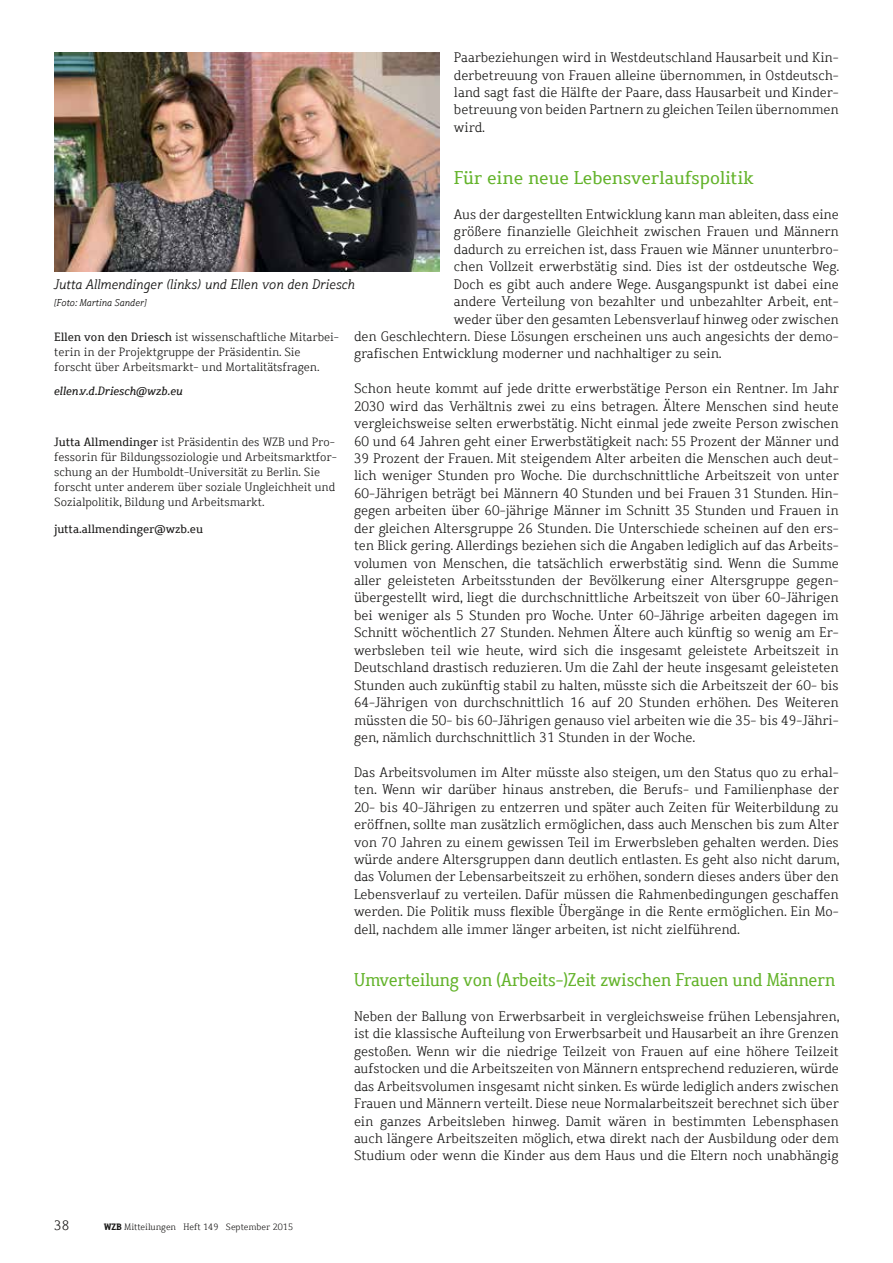
<style>
.page{position:relative;width:893px;height:1263px;background:#fff}
.page>*{position:absolute;margin:0;border:0;box-sizing:border-box;transform-origin:0 0}
.t1{font:18px "Dahrendorf";letter-spacing:-.015em;color:#63b32a;scale:.94 1}
.t2{font:18px "Dahrendorf";letter-spacing:-.015em;color:#63b32a}
.t3{font:300 13.5px/17.4px "Dahrendorf";color:#181716;text-align:justify}
.t4{font:italic 300 13.5px "Dahrendorf";color:#181716}
.t5{font:300 11.7px/15px "Dahrendorf";color:#181716}
.t6{font:11.7px "Dahrendorf";color:#181716}
.t7{font:italic 11.7px "Dahrendorf";color:#181716}
.t8{font:italic 300 9.75px "Dahrendorf";color:#181716}
.t9{font:300 9px "Dahrendorf";color:#181716}
.s1{font-weight:400}
.s2{font-weight:700}
</style>
<div class="page">
<img style="left:54px;top:53px;width:385px;height:218px">
<p class="t3" style="left:454px;top:49px;width:386px">Paarbeziehungen wird in Westdeutschland Hausarbeit und Kin&shy;derbetreuung von Frauen alleine übernommen, in Ostdeutsch&shy;land sagt fast die Hälfte der Paare, dass Hausarbeit und Kinder&shy;betreuung von beiden Partnern zu gleichen Teilen übernommen wird.</p>
<h1 class="t2" style="left:454px;top:166px;width:302px">Für eine neue Lebensverlaufspolitik</h1>
<p class="t3" style="left:454px;top:206px;width:386px">Aus der dargestellten Entwicklung kann man ableiten, dass eine</p>
<p class="t3" style="left:454px;top:223px;width:386px">größere finanzielle Gleichheit zwischen Frauen und Männern</p>
<p class="t3" style="left:454px;top:241px;width:386px">dadurch zu erreichen ist, dass Frauen wie Männer ununterbro-</p>
<p class="t3" style="left:454px;top:258px;width:387px">chen Vollzeit erwerbstätig sind. Dies ist der ostdeutsche Weg.</p>
<p class="t3" style="left:454px;top:276px;width:386px">Doch es gibt auch andere Wege. Ausgangspunkt ist dabei eine</p>
<p class="t3" style="left:454px;top:293px;width:386px">andere Verteilung von bezahlter und unbezahlter Arbeit, ent-</p>
<p class="t3" style="left:454px;top:310px;width:386px">weder über den gesamten Lebensverlauf hinweg oder zwischen</p>
<p class="t3" style="left:354px;top:328px;width:486px">den Geschlechtern. Diese Lösungen erscheinen uns auch angesichts der demo-</p>
<p class="t3" style="left:354px;top:345px;width:369px">grafischen Entwicklung moderner und nachhaltiger zu sein.</p>
<p class="t3" style="left:354px;top:380px;width:486px">Schon heute kommt auf jede dritte erwerbstätige Person ein Rentner. Im Jahr 2030 wird das Verhältnis zwei zu eins betragen. Ältere Menschen sind heute vergleichsweise selten erwerbstätig. Nicht einmal jede zweite Person zwischen 60 und 64 Jahren geht einer Erwerbstätigkeit nach: 55 Prozent der Männer und 39 Prozent der Frauen. Mit steigendem Alter arbeiten die Menschen auch deut&shy;lich weniger Stunden pro Woche. Die durchschnittliche Arbeitszeit von unter 60-Jährigen beträgt bei Männern 40 Stunden und bei Frauen 31 Stunden. Hin&shy;gegen arbeiten über 60-jährige Männer im Schnitt 35 Stunden und Frauen in der gleichen Altersgruppe 26 Stunden. Die Unterschiede scheinen auf den ers&shy;ten Blick gering. Allerdings beziehen sich die Angaben lediglich auf das Arbeits&shy;volumen von Menschen, die tatsächlich erwerbstätig sind. Wenn die Summe aller geleisteten Arbeitsstunden der Bevölkerung einer Altersgruppe gegen&shy;übergestellt wird, liegt die durchschnittliche Arbeitszeit von über 60-Jährigen bei weniger als 5 Stunden pro Woche. Unter 60-Jährige arbeiten dagegen im Schnitt wöchentlich 27 Stunden. Nehmen Ältere auch künftig so wenig am Er&shy;werbsleben teil wie heute, wird sich die insgesamt geleistete Arbeitszeit in Deutschland drastisch reduzieren. Um die Zahl der heute insgesamt geleisteten Stunden auch zukünftig stabil zu halten, müsste sich die Arbeitszeit der 60- bis 64-Jährigen von durchschnittlich 16 auf 20 Stunden erhöhen. Des Weiteren müssten die 50- bis 60-Jährigen genauso viel arbeiten wie die 35- bis 49-Jähri&shy;gen, nämlich durchschnittlich 31 Stunden in der Woche.</p>
<p class="t3" style="left:354px;top:764px;width:487px">Das Arbeitsvolumen im Alter müsste also steigen, um den Status quo zu erhal&shy;ten. Wenn wir darüber hinaus anstreben, die Berufs- und Familienphase der 20- bis 40-Jährigen zu entzerren und später auch Zeiten für Weiterbildung zu eröffnen, sollte man zusätzlich ermöglichen, dass auch Menschen bis zum Alter von 70 Jahren zu einem gewissen Teil im Erwerbsleben gehalten werden. Dies würde andere Altersgruppen dann deutlich entlasten. Es geht also nicht darum, das Volumen der Lebensarbeitszeit zu erhöhen, sondern dieses anders über den Lebensverlauf zu verteilen. Dafür müssen die Rahmenbedingungen geschaffen werden. Die Politik muss flexible Übergänge in die Rente ermöglichen. Ein Mo&shy;dell, nachdem alle immer länger arbeiten, ist nicht zielführend.</p>
<h1 class="t1" style="left:354px;top:968px;width:514px">Umverteilung von (Arbeits-)Zeit zwischen Frauen und Männern</h1>
<p class="t3" style="left:354px;top:1008px;width:487px">Neben der Ballung von Erwerbsarbeit in vergleichsweise frühen Lebensjahren, ist die klassische Aufteilung von Erwerbsarbeit und Hausarbeit an ihre Grenzen gestoßen. Wenn wir die niedrige Teilzeit von Frauen auf eine höhere Teilzeit aufstocken und die Arbeitszeiten von Männern entsprechend reduzieren, würde das Arbeitsvolumen insgesamt nicht sinken. Es würde lediglich anders zwischen Frauen und Männern verteilt. Diese neue Normalarbeitszeit berechnet sich über ein ganzes Arbeitsleben hinweg. Damit wären in bestimmten Lebensphasen auch längere Arbeitszeiten möglich, etwa direkt nach der Ausbildung oder dem Studium oder wenn die Kinder aus dem Haus und die Eltern noch unabhängig</p>
<p class="t4" style="left:54px;top:276px;width:302px">Jutta Allmendinger (links) und Ellen von den Driesch</p>
<p class="t8" style="left:54px;top:297px;width:94px">[Foto: Martina Sander]</p>
<p class="t5" style="left:54px;top:330px;width:286px"><span class="s1">Ellen von den Driesch</span> ist wissenschaftliche Mitarbei&shy;terin in der Projektgruppe der Präsidentin. Sie forscht über Arbeitsmarkt- und Mortalitätsfragen.</p>
<p class="t7" style="left:54px;top:383px;width:130px">ellen.v.d.Driesch@wzb.eu</p>
<p class="t5" style="left:54px;top:434px;width:284px"><span class="s1">Jutta Allmendinger</span> ist Präsidentin des WZB und Pro&shy;fessorin für Bildungssoziologie und Arbeitsmarktfor&shy;schung an der Humboldt-Universität zu Berlin. Sie forscht unter anderem über soziale Ungleichheit und Sozialpolitik, Bildung und Arbeitsmarkt.</p>
<p class="t6" style="left:54px;top:521px;width:150px">jutta.allmendinger@wzb.eu</p>
<p class="t3" style="left:54px;top:1217px;width:17px">38</p>
<p class="t9" style="left:104px;top:1221px;width:190px"><span class="s2">WZB</span> Mitteilungen Heft 149 September 2015</p>
</div>
